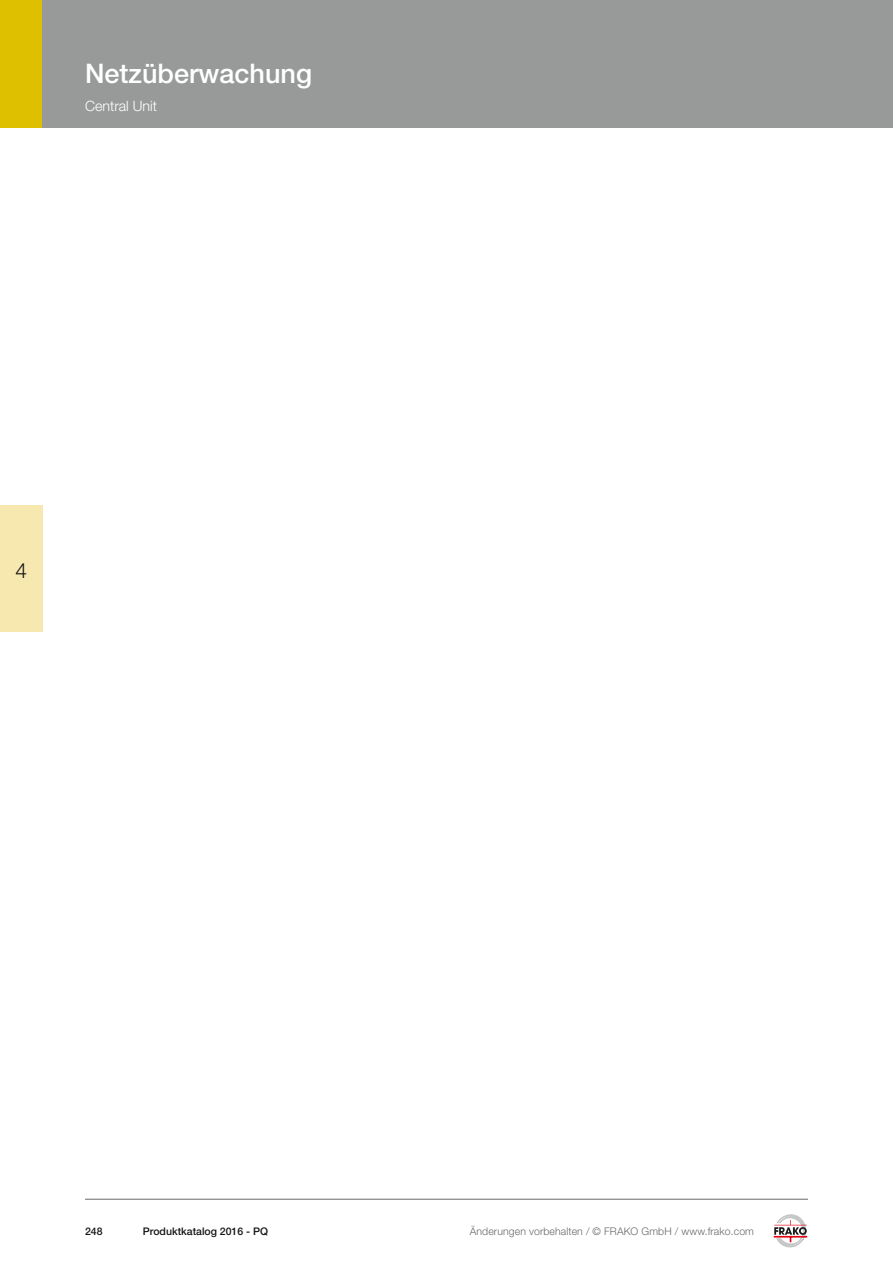
<style>
.page{position:relative;width:893px;height:1263px;background:#fff}
.page>*{position:absolute;margin:0;border:0;box-sizing:border-box;transform-origin:0 0}
.t1{font:500 27px "Helvetica Neue LT Std";color:#fff}
.t2{font:300 21px "Helvetica Neue LT Std";color:#141415}
.t3{font:300 14.25px "Helvetica Neue LT Std";color:#fff}
.t4{font:300 10.5px "Helvetica Neue LT Std";letter-spacing:.01em;color:#686867}
.t5{font:500 10.5px "Helvetica Neue LT Std";color:#141415}
</style>
<div class="page">
<div style="left:0;top:0;width:43px;height:128px;background:#dfc000"></div>
<div style="left:0;top:506px;width:43px;height:126px;background:#f6e8af"></div>
<hr style="left:85px;top:1199px;width:723px;height:1px;background:#686867">
<svg style="left:774px;top:1214px;width:34px;height:34px"></svg>
<div style="left:43px;top:0;width:850px;height:128px;background:#989999"></div>
<h1 class="t1" style="left:85px;top:57px;width:229px">Netzüberwachung</h1>
<h3 class="t3" style="left:85px;top:97px;width:74px">Central Unit</h3>
<h2 class="t2" style="left:15px;top:557px;width:13px">4</h2>
<p class="t5" style="left:85px;top:1225px;width:19px">248</p>
<p class="t5" style="left:143px;top:1225px;width:127px">Produktkatalog 2016 - PQ</p>
<p class="t4" style="left:470px;top:1224px;width:286px">Änderungen vorbehalten / © FRAKO GmbH / www.frako.com</p>
</div>
